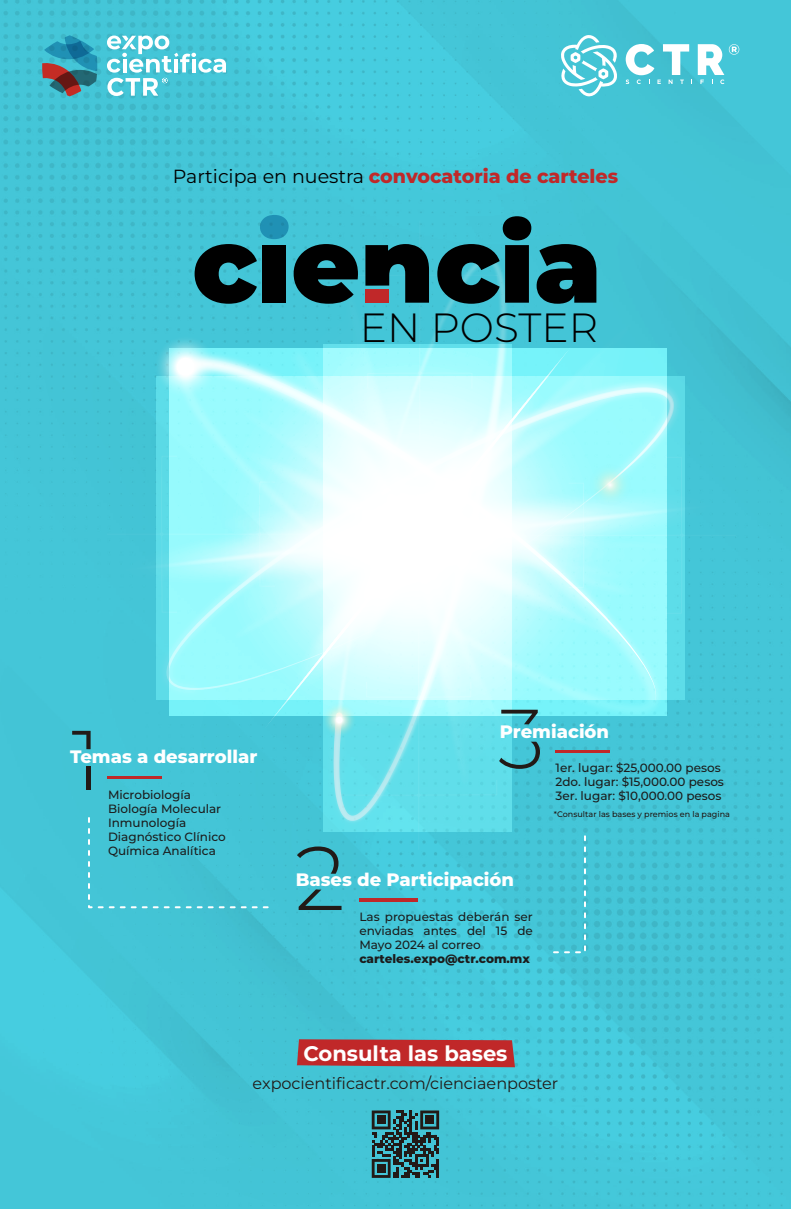
<style>
.page{position:relative;width:791px;height:1209px;background:#44c6d8}
.page>*{position:absolute;margin:0;border:0;box-sizing:border-box;transform-origin:0 0}
.t1{font:300 40.7px "Montserrat";color:#000}
.t2{font:700 21.1px "Montserrat";color:#fff}
.t3{font:800 19px "Montserrat";color:#c02829}
.t4{font:800 18px "Montserrat";color:#fff}
.t5{font:16.1px "Montserrat";color:#221a17}
.t6{font:500 12px/14.1px "Montserrat";color:#1c1c1c}
.t7{font:800 12px "Montserrat";color:#1c1c1c}
.t8{font:500 8px "Montserrat";color:#221a17}
.s1{font-weight:400;color:#000}
</style>
<div class="page">
<img style="left:201px;top:266px;width:512px;height:555px">
<svg style="left:109px;top:487px;width:627px;height:101px"></svg>
<svg style="left:109px;top:502px;width:627px;height:71px"></svg>
<img style="left:299px;top:225px;width:242px;height:631px">
<div style="left:323px;top:750px;width:189px;height:82px;background:#60dfeb"></div>
<svg style="left:334px;top:750px;width:167px;height:71px;background:#66dfea"></svg>
<img style="left:146px;top:329px;width:547px;height:421px">
<img style="left:169px;top:349px;width:498px;height:366px">
<svg style="left:179px;top:359px;width:477px;height:345px;background:#b4fbfd"></svg>
<svg style="left:143px;top:324px;width:84px;height:85px"></svg>
<svg style="left:192px;top:448px;width:456px;height:172px;background:#d2fcfe"></svg>
<svg style="left:315px;top:681px;width:157px;height:63px;background:#97eef4"></svg>
<svg style="left:42px;top:35px;width:56px;height:61px"></svg>
<svg style="left:107px;top:36px;width:119px;height:60px"></svg>
<svg style="left:537px;top:244px;width:59px;height:60px"></svg>
<svg style="left:195px;top:215px;width:336px;height:89px"></svg>
<div style="left:365px;top:289px;width:24px;height:14px;background:#c02829"></div>
<svg style="left:372px;top:1111px;width:67px;height:67px"></svg>
<div style="left:377px;top:1116px;width:8px;height:8px;background:#221a17"></div>
<div style="left:426px;top:1116px;width:8px;height:8px;background:#221a17"></div>
<div style="left:377px;top:1164px;width:8px;height:8px;background:#221a17"></div>
<svg style="left:626px;top:44px;width:113px;height:40px"></svg>
<svg style="left:561px;top:35px;width:56px;height:62px"></svg>
<svg style="left:297px;top:1039px;width:218px;height:28px;background:#b73234"></svg>
<hr style="left:359px;top:898px;width:59px;height:3px;background:#c02829">
<svg style="left:297px;top:847px;width:41px;height:27px"></svg>
<svg style="left:299px;top:889px;width:43px;height:21px"></svg>
<svg style="left:72px;top:731px;width:19px;height:18px"></svg>
<div style="left:86px;top:766px;width:5px;height:24px;background:#221a17"></div>
<hr style="left:107px;top:777px;width:55px;height:2px;background:#c02829">
<svg style="left:501px;top:710px;width:37px;height:14px"></svg>
<svg style="left:499px;top:742px;width:41px;height:27px"></svg>
<hr style="left:556px;top:750px;width:54px;height:3px;background:#c02829">
<svg style="left:88px;top:816px;width:184px;height:93px"></svg>
<svg style="left:552px;top:835px;width:35px;height:119px"></svg>
<h3 class="t3" style="left:173px;top:162px;width:447px"><span class="s1">Participa en nuestra</span> convocatoria de carteles</h3>
<h1 class="t1" style="left:360px;top:300px;width:240px">EN POSTER</h1>
<h3 class="t4" style="left:70px;top:743px;width:189px">Temas a desarrollar</h3>
<p class="t6" style="left:108px;top:787px;width:119px">Microbiología<br>Biología Molecular<br>Inmunología<br>Diagnóstico Clínico<br>Química Analítica</p>
<h3 class="t4" style="left:500px;top:718px;width:111px">Premiación</h3>
<p class="t6" style="left:556px;top:760px;width:170px">1er. lugar: $25,000.00 pesos<br>2do. lugar: $15,000.00 pesos<br>3er. lugar: $10,000.00 pesos</p>
<h3 class="t4" style="left:296px;top:866px;width:220px">Bases de Participación</h3>
<p class="t6" style="left:359px;top:909px;width:175px;text-align:justify">Las propuestas deberán ser enviadas antes del 15 de Mayo 2024 al correo</p>
<p class="t7" style="left:359px;top:950px;width:172px">carteles.expo@ctr.com.mx</p>
<p class="t8" style="left:554px;top:808px;width:178px">*Consultar las bases y premios en la pagina</p>
<h2 class="t2" style="left:304px;top:1039px;width:206px">Consulta las bases</h2>
<h3 class="t5" style="left:253px;top:1073px;width:307px">expocientificactr.com/cienciaenposter</h3>
</div>
